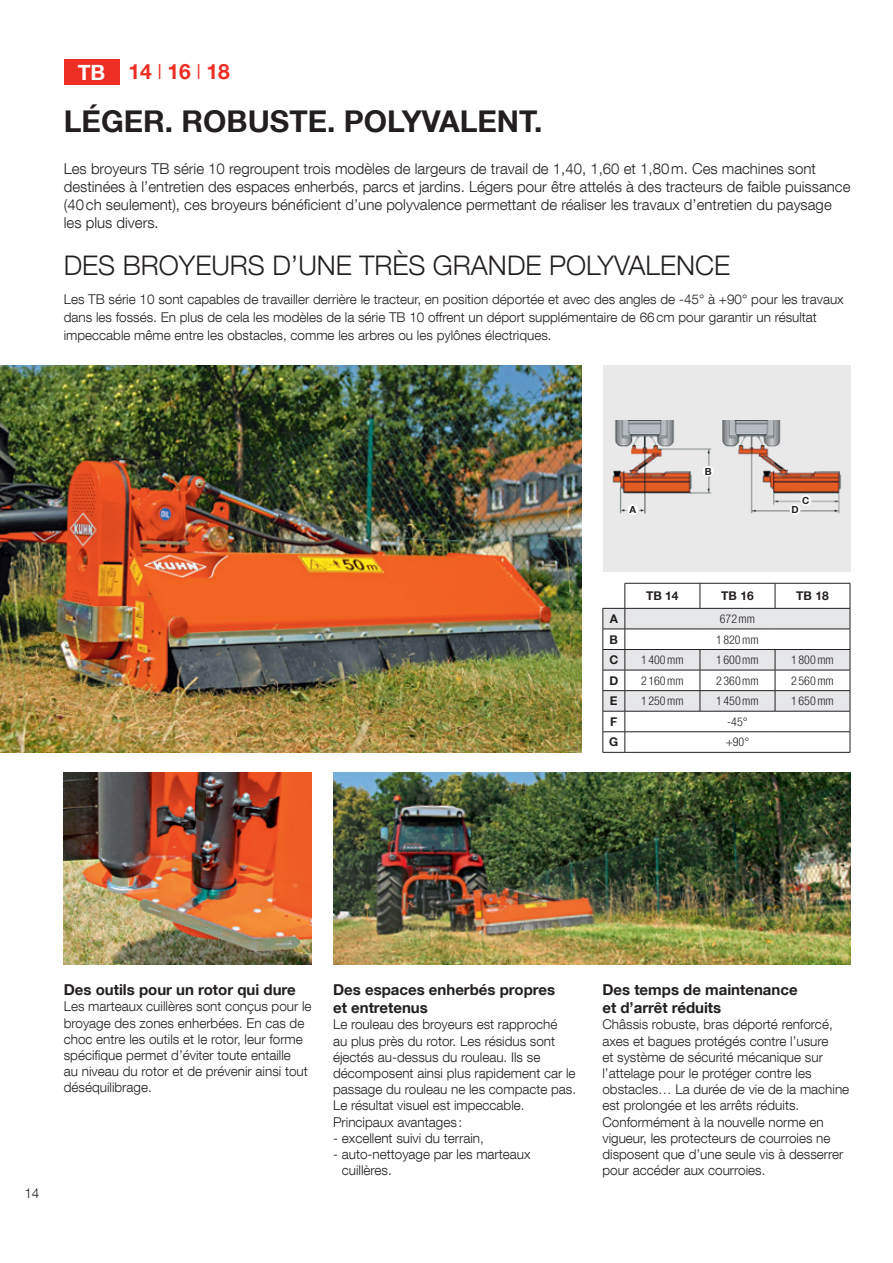
<style>
.page{position:relative;width:893px;height:1263px;background:#fff}
.page>*{position:absolute;margin:0;border:0;box-sizing:border-box;transform-origin:0 0}
.t1{font:700 30px "Helvetica Neue LT Com";color:#231f20}
.t2{font:300 27px "Helvetica Neue LT Com";color:#231f20}
.t3{font:700 21px "Helvetica Neue LT Com";color:#ee2e25}
.t4{font:700 21px "Helvetica Neue LT Com";color:#fff}
.t5{font:300 15px/18px "Helvetica Neue LT Com";color:#231f20}
.t6{font:700 15px "Helvetica Neue LT Com";color:#231f20}
.t7{font:300 13.5px/16.2px "Helvetica Neue LT Com";color:#231f20}
.t8{font:300 condensed 12px "Helvetica Neue LT Com";color:#231f20}
.t9{font:700 12px "Helvetica Neue LT Com";color:#231f20}
.t10{font:700 9.75px "Helvetica Neue LT Com";color:#231f20}
.s1{font-weight:300;font-stretch:condensed}
</style>
<div class="page">
<img style="left:64px;top:773px;width:248px;height:191px">
<img style="left:333px;top:773px;width:517px;height:191px">
<div style="left:64px;top:60px;width:55px;height:25px;background:#ee2e25"></div>
<div style="left:603px;top:366px;width:247px;height:206px;background:#e9e9e9"></div>
<img style="left:0;top:366px;width:581px;height:386px">
<img style="left:722px;top:421px;width:120px;height:93px">
<img style="left:612px;top:421px;width:102px;height:93px">
<div style="left:627px;top:504px;width:11px;height:11px;background:#fff;border-radius:50%"></div>
<div style="left:703px;top:466px;width:10px;height:11px;background:#fff;border-radius:50%"></div>
<div style="left:800px;top:495px;width:11px;height:11px;background:#fff;border-radius:50%"></div>
<div style="left:790px;top:504px;width:10px;height:11px;background:#fff;border-radius:50%"></div>
<svg style="left:603px;top:583px;width:248px;height:170px"></svg>
<p class="t4" style="left:78px;top:59px;width:29px">TB</p>
<p class="t3" style="left:129px;top:59px;width:103px">14 <span class="s1">I</span> 16 <span class="s1">I</span> 18</p>
<p class="t1" style="left:64px;top:102px;width:480px">LÉGER. ROBUSTE. POLYVALENT.</p>
<p class="t5" style="left:64px;top:159px;width:788px">Les broyeurs TB série 10 regroupent trois modèles de largeurs de travail de 1,40, 1,60 et 1,80m. Ces machines sont destinées à l’entretien des espaces enherbés, parcs et jardins. Légers pour être attelés à des tracteurs de faible puissance (40ch seulement), ces broyeurs bénéficient d’une polyvalence permettant de réaliser les travaux d’entretien du paysage les plus divers.</p>
<p class="t2" style="left:64px;top:249px;width:668px">DES BROYEURS D’UNE TRÈS GRANDE POLYVALENCE</p>
<p class="t7" style="left:64px;top:289px;width:781px;line-height:18px">Les TB série 10 sont capables de travailler derrière le tracteur, en position déportée et avec des angles de -45° à +90° pour les travaux dans les fossés. En plus de cela les modèles de la série TB 10 offrent un déport supplémentaire de 66cm pour garantir un résultat impeccable même entre les obstacles, comme les arbres ou les pylônes électriques.</p>
<p class="t10" style="left:630px;top:503px;width:8px">A</p>
<p class="t10" style="left:705px;top:465px;width:8px">B</p>
<p class="t10" style="left:802px;top:494px;width:9px">C</p>
<p class="t10" style="left:791px;top:503px;width:9px">D</p>
<p class="t9" style="left:646px;top:588px;width:34px">TB 14</p>
<p class="t9" style="left:721px;top:588px;width:34px">TB 16</p>
<p class="t9" style="left:796px;top:588px;width:34px">TB 18</p>
<p class="t9" style="left:610px;top:611px;width:10px">A</p>
<p class="t8" style="left:720px;top:612px;width:37px">672mm</p>
<p class="t9" style="left:610px;top:632px;width:10px">B</p>
<p class="t8" style="left:716px;top:632px;width:44px">1 820mm</p>
<p class="t9" style="left:609px;top:652px;width:10px">C</p>
<p class="t8" style="left:641px;top:653px;width:44px">1 400mm</p>
<p class="t8" style="left:716px;top:653px;width:44px">1 600mm</p>
<p class="t8" style="left:791px;top:653px;width:44px">1 800mm</p>
<p class="t9" style="left:609px;top:673px;width:10px">D</p>
<p class="t8" style="left:641px;top:673px;width:44px">2 160mm</p>
<p class="t8" style="left:716px;top:673px;width:44px">2 360mm</p>
<p class="t8" style="left:791px;top:673px;width:44px">2 560mm</p>
<p class="t9" style="left:610px;top:693px;width:9px">E</p>
<p class="t8" style="left:641px;top:694px;width:44px">1 250mm</p>
<p class="t8" style="left:716px;top:694px;width:44px">1 450mm</p>
<p class="t8" style="left:791px;top:694px;width:44px">1 650mm</p>
<p class="t9" style="left:610px;top:714px;width:9px">F</p>
<p class="t8" style="left:727px;top:715px;width:22px">-45°</p>
<p class="t9" style="left:609px;top:734px;width:11px">G</p>
<p class="t8" style="left:726px;top:735px;width:25px">+90°</p>
<p class="t7" style="left:25px;top:1185px;width:16px">14</p>
<p class="t6" style="left:64px;top:980px;width:233px">Des outils pour un rotor qui dure</p>
<p class="t7" style="left:64px;top:998px;width:249px">Les marteaux cuillères sont conçus pour le broyage des zones enherbées. En cas de choc entre les outils et le rotor, leur forme spécifique permet d’éviter toute entaille<br>au niveau du rotor et de prévenir ainsi tout déséquilibrage.</p>
<p class="t6" style="left:333px;top:980px;width:223px">Des espaces enherbés propres</p>
<p class="t6" style="left:333px;top:998px;width:96px">et entretenus</p>
<p class="t7" style="left:333px;top:1016px;width:245px">Le rouleau des broyeurs est rapproché<br>au plus près du rotor. Les résidus sont éjectés au-dessus du rouleau. Ils se décomposent ainsi plus rapidement car le passage du rouleau ne les compacte pas.<br>Le résultat visuel est impeccable.</p>
<p class="t7" style="left:333px;top:1113px;width:131px">Principaux avantages :</p>
<p class="t7" style="left:333px;top:1129px;width:152px">- excellent suivi du terrain,</p>
<p class="t7" style="left:342px;top:1146px;width:190px;text-indent:-9px">- auto-nettoyage par les marteaux cuillères.</p>
<p class="t6" style="left:602px;top:980px;width:197px">Des temps de maintenance</p>
<p class="t6" style="left:602px;top:998px;width:120px">et d’arrêt réduits</p>
<p class="t7" style="left:602px;top:1016px;width:248px">Châssis robuste, bras déporté renforcé, axes et bagues protégés contre l’usure<br>et système de sécurité mécanique sur l’attelage pour le protéger contre les obstacles… La durée de vie de la machine est prolongée et les arrêts réduits.<br>Conformément à la nouvelle norme en vigueur, les protecteurs de courroies ne disposent que d’une seule vis à desserrer pour accéder aux courroies.</p>
</div>
